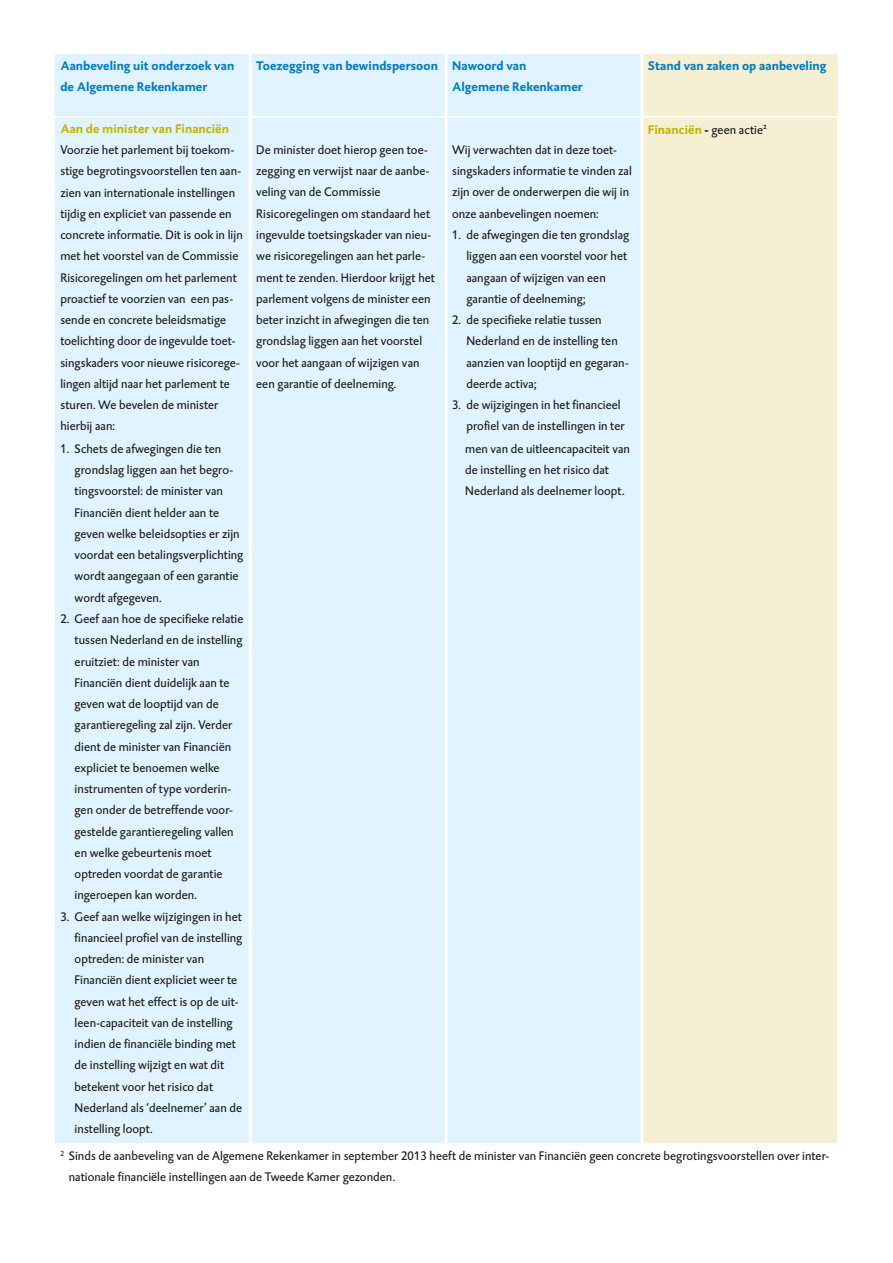
<style>
.page{position:relative;width:893px;height:1263px;background:#fff}
.page>*{position:absolute;margin:0;border:0;box-sizing:border-box;transform-origin:0 0}
._05_Tabel_tekstkader{font:12.75px/21.3px "DTL Caspari T";letter-spacing:.005em;color:#1d1d1b}
._4_kop_tabel_vet_bla{font:700 12.75px/21.3px "DTL Caspari ST";letter-spacing:.005em;color:#007dbf}
._4_kop_tabel_vet_bla-2{font:700 12.75px "DTL Caspari ST";letter-spacing:.005em;color:#c3b700}
.s1{color:#1d1d1b}
.s2{font-weight:400;color:#1d1d1b}
</style>
<div class="page">
<div style="left:54px;top:54px;width:586px;height:1089px;background:#e1f3fe"></div>
<div style="left:643px;top:54px;width:195px;height:1089px;background:#f5f0d3"></div>
<hr style="left:54px;top:117px;width:1px;height:320px;background:#fff">
<hr style="left:837px;top:117px;width:1px;height:320px;background:#fff">
<hr style="left:54px;top:437px;width:1px;height:706px;background:#fff">
<hr style="left:837px;top:437px;width:1px;height:706px;background:#fff">
<hr style="left:249px;top:54px;width:3px;height:62px;background:#fff">
<hr style="left:445px;top:54px;width:3px;height:62px;background:#fff">
<hr style="left:249px;top:117px;width:3px;height:320px;background:#fff">
<hr style="left:445px;top:117px;width:3px;height:320px;background:#fff">
<hr style="left:249px;top:437px;width:3px;height:706px;background:#fff">
<hr style="left:445px;top:437px;width:3px;height:706px;background:#fff">
<hr style="left:54px;top:116px;width:196px;height:1px;background:#fff">
<hr style="left:250px;top:116px;width:196px;height:1px;background:#fff">
<hr style="left:446px;top:116px;width:196px;height:1px;background:#fff">
<hr style="left:642px;top:116px;width:196px;height:1px;background:#fff">
<p class="_4_kop_tabel_vet_bla" style="left:60px;top:55px;width:176px">Aanbeveling uit onderzoek van de Algemene Rekenkamer</p>
<p class="_4_kop_tabel_vet_bla" style="left:256px;top:55px;width:183px">Toezegging van bewindspersoon</p>
<p class="_4_kop_tabel_vet_bla" style="left:452px;top:55px;width:132px">Nawoord van<br>Algemene Rekenkamer</p>
<p class="_4_kop_tabel_vet_bla" style="left:648px;top:55px;width:180px">Stand van zaken op aanbeveling</p>
<p class="_4_kop_tabel_vet_bla-2" style="left:60px;top:120px;width:170px">Aan de minister van Financiën</p>
<p class="_05_Tabel_tekstkader" style="left:60px;top:139px;width:184px">Voorzie het parlement bij toekom&shy;stige begrotingsvoorstellen ten aan&shy;zien van internationale instellingen tijdig en expliciet van passende en concrete informatie. Dit is ook in lijn met het voorstel van de Commissie Risicoregelingen om het parlement proactief te voorzien van een pas&shy;sende en concrete beleidsmatige toelichting door de ingevulde toet&shy;singskaders voor nieuwe risicorege&shy;lingen altijd naar het parlement te sturen. We bevelen de minister hierbij aan:</p>
<p class="_05_Tabel_tekstkader" style="left:256px;top:139px;width:180px">De minister doet hierop geen toe&shy;zegging en verwijst naar de aanbe&shy;veling van de Commissie Risicoregelingen om standaard het ingevulde toetsingskader van nieu&shy;we risicoregelingen aan het parle&shy;ment te zenden. Hierdoor krijgt het parlement volgens de minister een beter inzicht in afwegingen die ten grondslag liggen aan het voorstel voor het aangaan of wijzigen van een garantie of deelneming.</p>
<p class="_05_Tabel_tekstkader" style="left:452px;top:139px;width:181px">Wij verwachten dat in deze toet&shy;singskaders informatie te vinden zal zijn over de onderwerpen die wij in onze aanbevelingen noemen:</p>
<p class="_4_kop_tabel_vet_bla-2" style="left:648px;top:122px;width:120px">Financiën <span class="s1">-</span> <span class="s2">geen actie</span><sup>2</sup></p>
<p class="_05_Tabel_tekstkader" style="left:466px;top:224px;width:164px;text-indent:-14px">1. de afwegingen die ten grondslag liggen aan een voorstel voor het aangaan of wijzigen van een garantie of deelneming;</p>
<p class="_05_Tabel_tekstkader" style="left:466px;top:309px;width:164px;text-indent:-14px">2. de specifieke relatie tussen<br>Nederland en de instelling ten aanzien van looptijd en gegaran&shy;deerde activa;</p>
<p class="_05_Tabel_tekstkader" style="left:466px;top:394px;width:160px;text-indent:-14px">3. de wijzigingen in het financieel profiel van de instellingen in ter</p>
<p class="_05_Tabel_tekstkader" style="left:75px;top:438px;width:170px;text-indent:-14px">1. Schets de afwegingen die ten grondslag liggen aan het begro&shy;tingsvoorstel: de minister van<br>Financiën dient helder aan te geven welke beleidsopties er zijn voordat een betalingsverplichting wordt aangegaan of een garantie wordt afgegeven.</p>
<p class="_05_Tabel_tekstkader" style="left:75px;top:608px;width:170px;text-indent:-14px">2. Geef aan hoe de specifieke relatie tussen Nederland en de instelling eruitziet: de minister van<br>Financiën dient duidelijk aan te geven wat de looptijd van de garantieregeling zal zijn. Verder dient de minister van Financiën expliciet te benoemen welke instrumenten of type vorderin&shy;gen onder de betreffende voor&shy;gestelde garantieregeling vallen en welke gebeurtenis moet optreden voordat de garantie ingeroepen kan worden.</p>
<p class="_05_Tabel_tekstkader" style="left:75px;top:905px;width:169px;text-indent:-14px">3. Geef aan welke wijzigingen in het financieel profiel van de instelling optreden: de minister van<br>Financiën dient expliciet weer te geven wat het effect is op de uit&shy;leen-capaciteit van de instelling indien de financiële binding met de instelling wijzigt en wat dit betekent voor het risico dat<br>Nederland als ‘deelnemer’ aan de instelling loopt.</p>
<p class="_05_Tabel_tekstkader" style="left:465px;top:438px;width:166px">men van de uitleencapaciteit van de instelling en het risico dat<br>Nederland als deelnemer loopt.</p>
<p class="_05_Tabel_tekstkader" style="left:69px;top:1145px;width:762px;text-indent:-8px"><sup>2</sup> Sinds de aanbeveling van de Algemene Rekenkamer in september 2013 heeft de minister van Financiën geen concrete begrotingsvoorstellen over inter&shy;nationale financiële instellingen aan de Tweede Kamer gezonden.</p>
</div>
